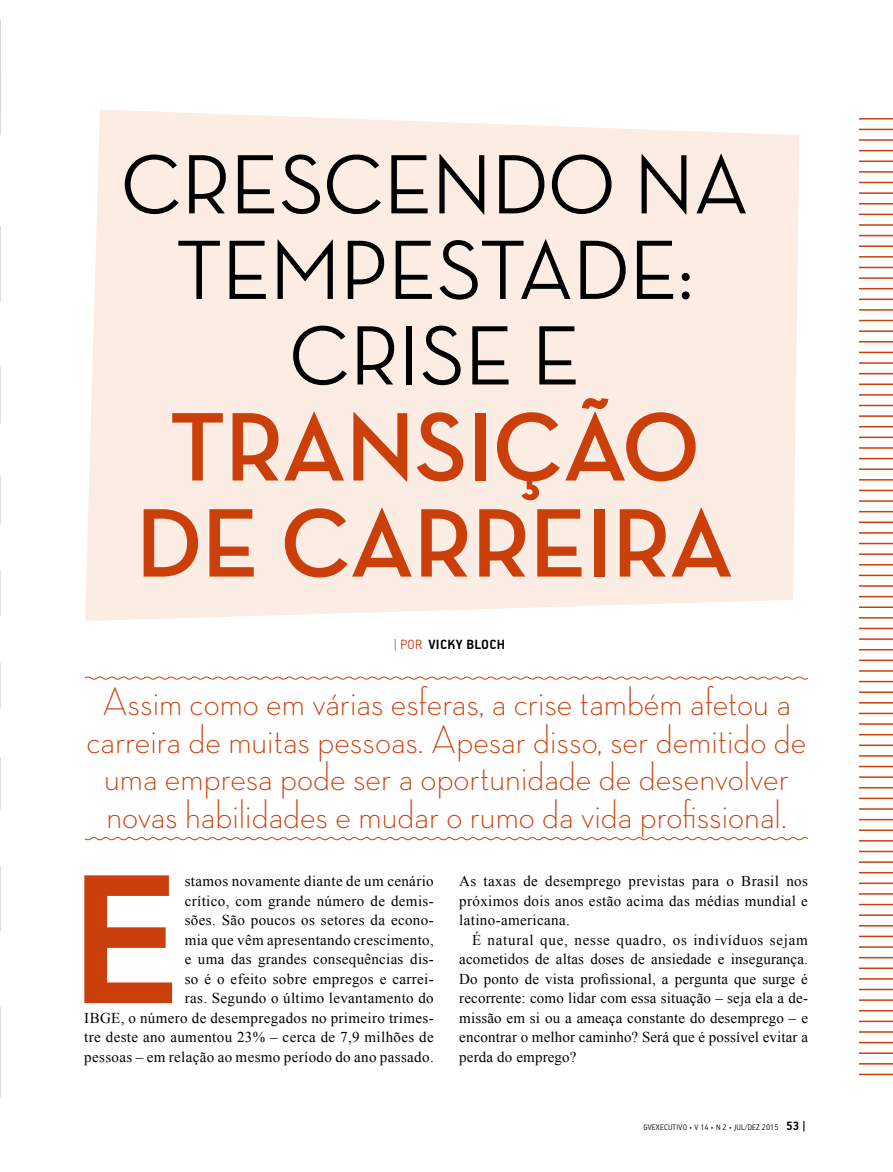
<style>
.page{position:relative;width:893px;height:1172px;background:#fff}
.page>*{position:absolute;margin:0;border:0;box-sizing:border-box;transform-origin:0 0}
.t1{font:800 180.3px "Avenir LT Std";color:#cb3f0b}
.t2{font:700 99px/96px "Neutra Disp";color:#cb3f0b;text-align:center}
.t3{font:500 85.5px/85.5px "Neutra Disp";color:#000;text-align:center}
.t4{font:300 40.5px/37.5px "Neutra Disp";color:#cb3f0b;text-align:center}
.t5{font:15px/19.5px "Times New Roman";letter-spacing:.025em;color:#000;text-align:justify}
.t6{font:700 15px "PF Handbook Pro";letter-spacing:.02em;color:#000}
.t7{font:300 9px "PF Handbook Pro";letter-spacing:.02em;color:#000}
.s1{font-weight:300;color:#cb3f0b}
.s2{font-weight:700;font-size:13.5px}
</style>
<div class="page">
<svg style="left:0;top:19px;width:1px;height:116px"></svg>
<svg style="left:0;top:226px;width:1px;height:76px"></svg>
<svg style="left:0;top:366px;width:1px;height:57px"></svg>
<hr style="left:0;top:475px;width:1px;height:49px;background:#e4e2e0">
<hr style="left:0;top:570px;width:1px;height:46px;background:#e5e3e1">
<svg style="left:0;top:1006px;width:1px;height:92px"></svg>
<svg style="left:0;top:866px;width:1px;height:65px"></svg>
<svg style="left:0;top:757px;width:1px;height:52px"></svg>
<hr style="left:0;top:661px;width:1px;height:47px;background:#e5e3e1">
<div style="left:85px;top:109px;width:714px;height:512px;background:#fbede4"></div>
<svg style="left:84px;top:676px;width:725px;height:4px"></svg>
<svg style="left:84px;top:837px;width:725px;height:4px"></svg>
<hr style="left:859px;top:192px;width:34px;height:2px;background:#cb3f0b">
<hr style="left:859px;top:118px;width:34px;height:1px;background:#cb3f0b">
<hr style="left:859px;top:203px;width:34px;height:1px;background:#cb3f0b">
<hr style="left:859px;top:129px;width:34px;height:1px;background:#cb3f0b">
<hr style="left:859px;top:214px;width:34px;height:1px;background:#cb3f0b">
<hr style="left:859px;top:139px;width:34px;height:2px;background:#cb3f0b">
<hr style="left:859px;top:224px;width:34px;height:2px;background:#cb3f0b">
<hr style="left:859px;top:150px;width:34px;height:1px;background:#cb3f0b">
<hr style="left:859px;top:235px;width:34px;height:1px;background:#cb3f0b">
<hr style="left:859px;top:160px;width:34px;height:2px;background:#cb3f0b">
<hr style="left:859px;top:245px;width:34px;height:2px;background:#cb3f0b">
<hr style="left:859px;top:171px;width:34px;height:2px;background:#cb3f0b">
<hr style="left:859px;top:256px;width:34px;height:1px;background:#cb3f0b">
<hr style="left:859px;top:182px;width:34px;height:1px;background:#cb3f0b">
<hr style="left:859px;top:267px;width:34px;height:1px;background:#cb3f0b">
<hr style="left:859px;top:277px;width:34px;height:2px;background:#cb3f0b">
<hr style="left:859px;top:288px;width:34px;height:1px;background:#cb3f0b">
<hr style="left:859px;top:298px;width:34px;height:2px;background:#cb3f0b">
<hr style="left:859px;top:309px;width:34px;height:2px;background:#cb3f0b">
<hr style="left:859px;top:320px;width:34px;height:1px;background:#cb3f0b">
<hr style="left:859px;top:330px;width:34px;height:2px;background:#cb3f0b">
<hr style="left:859px;top:341px;width:34px;height:1px;background:#cb3f0b">
<hr style="left:859px;top:351px;width:34px;height:2px;background:#cb3f0b">
<hr style="left:859px;top:362px;width:34px;height:2px;background:#cb3f0b">
<hr style="left:859px;top:373px;width:34px;height:1px;background:#cb3f0b">
<hr style="left:859px;top:383px;width:34px;height:2px;background:#cb3f0b">
<hr style="left:859px;top:394px;width:34px;height:1px;background:#cb3f0b">
<hr style="left:859px;top:405px;width:34px;height:1px;background:#cb3f0b">
<hr style="left:859px;top:415px;width:34px;height:2px;background:#cb3f0b">
<hr style="left:859px;top:426px;width:34px;height:1px;background:#cb3f0b">
<hr style="left:859px;top:436px;width:34px;height:2px;background:#cb3f0b">
<hr style="left:859px;top:447px;width:34px;height:2px;background:#cb3f0b">
<hr style="left:859px;top:458px;width:34px;height:1px;background:#cb3f0b">
<hr style="left:859px;top:468px;width:34px;height:2px;background:#cb3f0b">
<hr style="left:859px;top:479px;width:34px;height:1px;background:#cb3f0b">
<hr style="left:859px;top:489px;width:34px;height:2px;background:#cb3f0b">
<hr style="left:859px;top:500px;width:34px;height:2px;background:#cb3f0b">
<hr style="left:859px;top:511px;width:34px;height:1px;background:#cb3f0b">
<hr style="left:859px;top:521px;width:34px;height:2px;background:#cb3f0b">
<hr style="left:859px;top:532px;width:34px;height:1px;background:#cb3f0b">
<hr style="left:859px;top:543px;width:34px;height:1px;background:#cb3f0b">
<hr style="left:859px;top:553px;width:34px;height:2px;background:#cb3f0b">
<hr style="left:859px;top:564px;width:34px;height:1px;background:#cb3f0b">
<hr style="left:859px;top:574px;width:34px;height:2px;background:#cb3f0b">
<hr style="left:859px;top:585px;width:34px;height:1px;background:#cb3f0b">
<hr style="left:859px;top:596px;width:34px;height:1px;background:#cb3f0b">
<hr style="left:859px;top:606px;width:34px;height:2px;background:#cb3f0b">
<hr style="left:859px;top:617px;width:34px;height:1px;background:#cb3f0b">
<hr style="left:859px;top:627px;width:34px;height:2px;background:#cb3f0b">
<hr style="left:859px;top:638px;width:34px;height:2px;background:#cb3f0b">
<hr style="left:859px;top:649px;width:34px;height:1px;background:#cb3f0b">
<hr style="left:859px;top:659px;width:34px;height:2px;background:#cb3f0b">
<hr style="left:859px;top:670px;width:34px;height:1px;background:#cb3f0b">
<hr style="left:859px;top:680px;width:34px;height:2px;background:#cb3f0b">
<hr style="left:859px;top:691px;width:34px;height:2px;background:#cb3f0b">
<hr style="left:859px;top:702px;width:34px;height:1px;background:#cb3f0b">
<hr style="left:859px;top:712px;width:34px;height:2px;background:#cb3f0b">
<hr style="left:859px;top:723px;width:34px;height:1px;background:#cb3f0b">
<hr style="left:859px;top:734px;width:34px;height:1px;background:#cb3f0b">
<hr style="left:859px;top:744px;width:34px;height:2px;background:#cb3f0b">
<hr style="left:859px;top:755px;width:34px;height:1px;background:#cb3f0b">
<hr style="left:859px;top:765px;width:34px;height:2px;background:#cb3f0b">
<hr style="left:859px;top:776px;width:34px;height:2px;background:#cb3f0b">
<hr style="left:859px;top:787px;width:34px;height:1px;background:#cb3f0b">
<hr style="left:859px;top:797px;width:34px;height:2px;background:#cb3f0b">
<hr style="left:859px;top:808px;width:34px;height:1px;background:#cb3f0b">
<hr style="left:859px;top:818px;width:34px;height:2px;background:#cb3f0b">
<hr style="left:859px;top:829px;width:34px;height:2px;background:#cb3f0b">
<hr style="left:859px;top:840px;width:34px;height:1px;background:#cb3f0b">
<hr style="left:859px;top:850px;width:34px;height:2px;background:#cb3f0b">
<hr style="left:859px;top:861px;width:34px;height:1px;background:#cb3f0b">
<hr style="left:859px;top:872px;width:34px;height:1px;background:#cb3f0b">
<hr style="left:859px;top:882px;width:34px;height:2px;background:#cb3f0b">
<hr style="left:859px;top:893px;width:34px;height:1px;background:#cb3f0b">
<hr style="left:859px;top:903px;width:34px;height:2px;background:#cb3f0b">
<hr style="left:859px;top:914px;width:34px;height:1px;background:#cb3f0b">
<hr style="left:859px;top:925px;width:34px;height:1px;background:#cb3f0b">
<hr style="left:859px;top:935px;width:34px;height:2px;background:#cb3f0b">
<hr style="left:859px;top:946px;width:34px;height:1px;background:#cb3f0b">
<hr style="left:859px;top:956px;width:34px;height:2px;background:#cb3f0b">
<hr style="left:859px;top:967px;width:34px;height:2px;background:#cb3f0b">
<hr style="left:859px;top:978px;width:34px;height:1px;background:#cb3f0b">
<hr style="left:859px;top:988px;width:34px;height:2px;background:#cb3f0b">
<hr style="left:859px;top:999px;width:34px;height:1px;background:#cb3f0b">
<hr style="left:859px;top:1010px;width:34px;height:1px;background:#cb3f0b">
<hr style="left:859px;top:1020px;width:34px;height:2px;background:#cb3f0b">
<hr style="left:859px;top:1031px;width:34px;height:1px;background:#cb3f0b">
<hr style="left:859px;top:1041px;width:34px;height:2px;background:#cb3f0b">
<hr style="left:859px;top:1052px;width:34px;height:1px;background:#cb3f0b">
<hr style="left:859px;top:1063px;width:34px;height:1px;background:#cb3f0b">
<hr style="left:859px;top:1073px;width:34px;height:2px;background:#cb3f0b">
<h3 class="t3" style="left:121px;top:142px;width:629px">CRESCENDO NA<br>TEMPESTADE:<br>CRISE E</h3>
<h2 class="t2" style="left:136px;top:401px;width:598px">TRANSIÇÃO<br>DE CARREIRA</h2>
<p class="t6" style="left:394px;top:635px;width:113px"><span class="s1">| POR</span> VICKY BLOCH</p>
<h3 class="t4" style="left:86px;top:683px;width:722px">Assim como em várias esferas, a crise também afetou a carreira de muitas pessoas. Apesar disso, ser demitido de uma empresa pode ser a oportunidade de desenvolver novas habilidades e mudar o rumo da vida profissional.</h3>
<p class="t5" style="left:459px;top:871px;width:350px">As taxas de desemprego previstas para o Brasil nos próximos dois anos estão acima das médias mundial e latino-americana.</p>
<p class="t5" style="left:459px;top:929px;width:350px;text-indent:13px">É natural que, nesse quadro, os indivíduos sejam acometidos de altas doses de ansiedade e insegurança.<br>Do ponto de vista profissional, a pergunta que surge é recorrente: como lidar com essa situação – seja ela a de&shy;missão em si ou a ameaça constante do desemprego – e encontrar o melhor caminho? Será que é possível evitar a perda do emprego?</p>
<h1 class="t1" style="left:70px;top:833px;width:112px">E</h1>
<p class="t5" style="left:84px;top:871px;width:351px;text-align:right">stamos novamente diante de um cenário<br>crítico, com grande número de demis-<br>sões. São poucos os setores da econo-<br>mia que vêm apresentando crescimento,<br>e uma das grandes consequências dis-<br>so é o efeito sobre empregos e carrei-<br>ras. Segundo o último levantamento do<br>IBGE, o número de desempregados no primeiro trimes&shy;tre deste ano aumentou 23% – cerca de 7,9 milhões de pessoas – em relação ao mesmo período do ano passado.</p>
<p class="t7" style="left:643px;top:1121px;width:164px">GVEXECUTIVO • V 14 • N 2 • JUL/DEZ 2015 <span class="s2">53 |</span></p>
</div>
